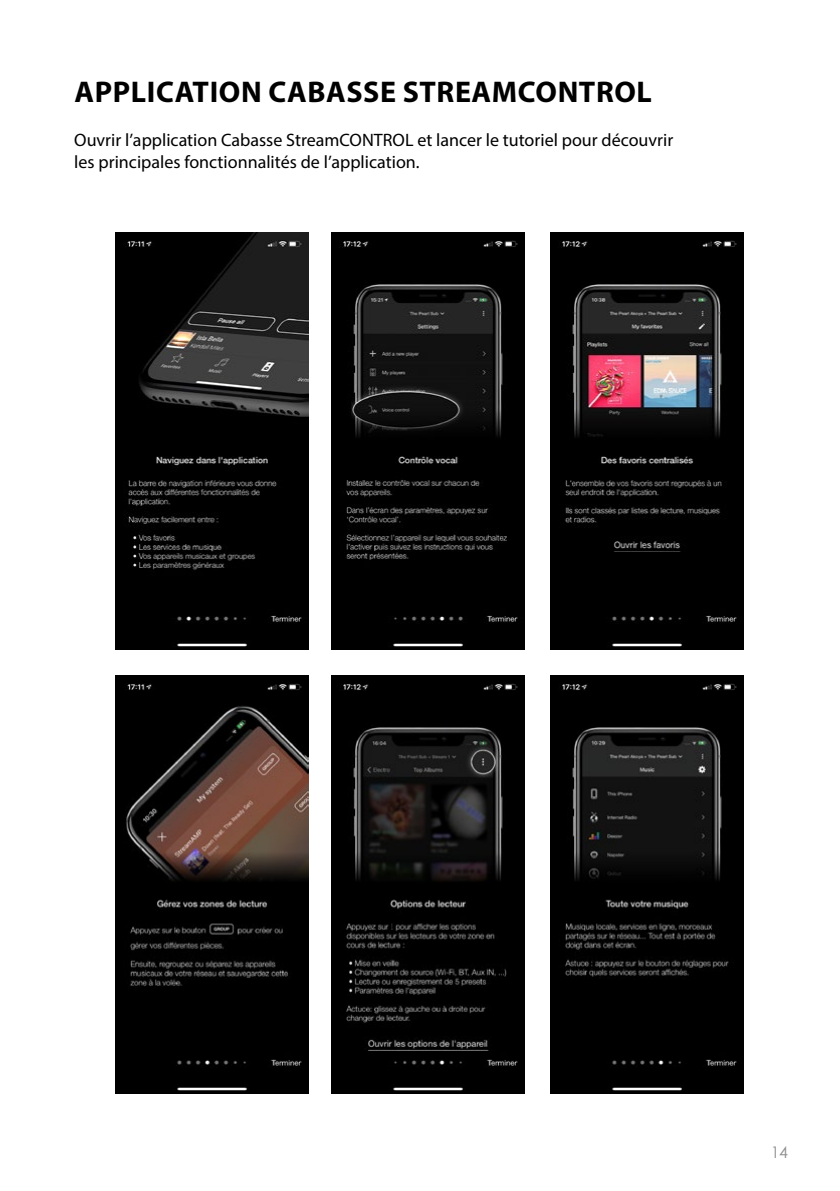
<style>
.page{position:relative;width:840px;height:1191px;background:#fff}
.page>*{position:absolute;margin:0;border:0;box-sizing:border-box;transform-origin:0 0}
.t1{font:700 30px "Myriad Pro";letter-spacing:.02em;color:#000}
.t2{font:18px/22px "Myriad Pro";color:#000}
.t3{font:16px "Century Gothic";color:#8e8e8d}
</style>
<div class="page">
<img style="left:116px;top:232px;width:192px;height:417px">
<img style="left:331px;top:232px;width:193px;height:417px">
<img style="left:550px;top:232px;width:193px;height:417px">
<img style="left:116px;top:676px;width:192px;height:417px">
<img style="left:331px;top:676px;width:193px;height:417px">
<img style="left:550px;top:676px;width:193px;height:417px">
<h1 class="t1" style="left:74px;top:72px;width:578px">APPLICATION CABASSE STREAMCONTROL</h1>
<p class="t2" style="left:74px;top:129px;width:600px">Ouvrir l’application Cabasse StreamCONTROL et lancer le tutoriel pour découvrir les principales fonctionnalités de l’application.</p>
<p class="t3" style="left:770px;top:1140px;width:19px">14</p>
</div>
